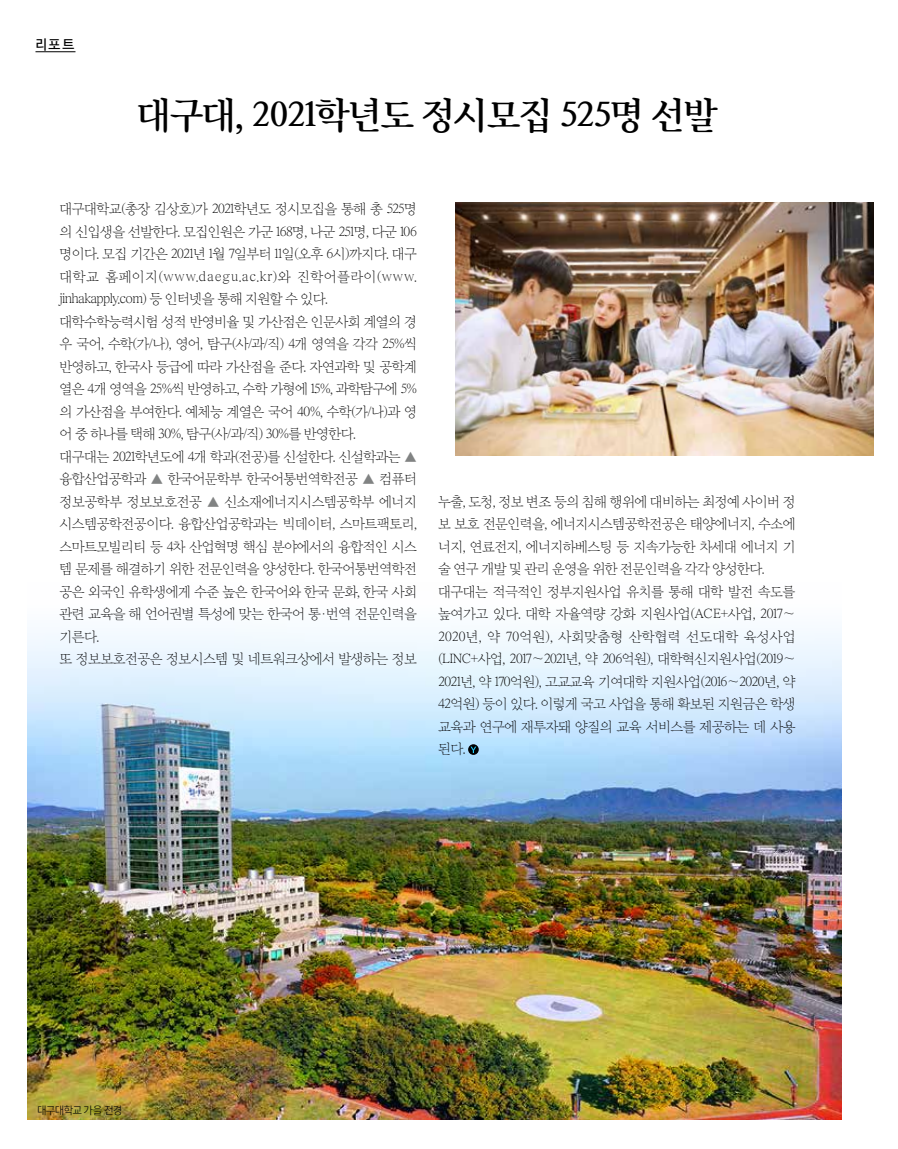
<style>
.page{position:relative;width:898px;height:1149px;background:#fff}
.page>*{position:absolute;margin:0;border:0;box-sizing:border-box;transform-origin:0 0}
.t1{font:36px "Yoon Myungjo Pro 750";letter-spacing:-.03em;color:#000;scale:.95 1}
.t2{font:13.8px/22.5px "Yoon Myungjo Pro 710";letter-spacing:-.05em;color:#000}
.t3{font:12.75px "Yoon Gothic Pro 760";color:#000}
.t4{font:10.5px "Yoon Gothic Pro 730";letter-spacing:-.02em;color:#000;scale:.96 1}
.t5{font:700 10.5px "Arita Heiti";color:#000}
.s1{color:#818383}
.s2{font-weight:300}
</style>
<div class="page">
<hr style="left:35px;top:51px;width:40px;height:1px;background:#000">
<img style="left:28px;top:630px;width:813px;height:488px">
<svg style="left:468px;top:744px;width:10px;height:10px"></svg>
<svg style="left:470px;top:746px;width:6px;height:6px"></svg>
<img style="left:455px;top:202px;width:417px;height:253px">
<p class="t3" style="left:35px;top:35px;width:40px">리포트</p>
<h1 class="t1" style="left:137px;top:92px;width:612px">대구대, 2021학년도 정시모집 525명 선발</h1>
<p class="t2" style="left:60px;top:197px;width:359px">대구대학교(총장 김상호)가 2021학년도 정시모집을 통해 총 525명 의 신입생을 선발한다. 모집인원은 가군 168명, 나군 251명, 다군 106 명이다. 모집 기간은 2021년 1월 7일부터 11일(오후 6시)까지다. 대구 대학교 홈페이지(www.daegu.ac.kr)와 진학어플라이(www. jinhakapply.com) 등 인터넷을 통해 지원할 수 있다. 대학수학능력시험 성적 반영비율 및 가산점은 인문사회 계열의 경 우 국어, 수학(가/나), 영어, 탐구(사/과/직) 4개 영역을 각각 25%씩 반영하고, 한국사 등급에 따라 가산점을 준다. 자연과학 및 공학계 열은 4개 영역을 25%씩 반영하고, 수학 가형에 15%, 과학탐구에 5% 의 가산점을 부여한다. 예체능 계열은 국어 40%, 수학(가/나)과 영 어 중 하나를 택해 30%, 탐구(사/과/직) 30%를 반영한다.<br>대구대는 2021학년도에 4개 학과(전공)를 신설한다. 신설학과는 <span class="s1">▲ </span>융합산업공학과 <span class="s1">▲</span> 한국어문학부 한국어통번역학전공 <span class="s1">▲</span> 컴퓨터 정보공학부 정보보호전공 <span class="s1">▲</span> 신소재에너지시스템공학부 에너지 시스템공학전공이다. 융합산업공학과는 빅데이터, 스마트팩토리, 스마트모빌리티 등 4차 산업혁명 핵심 분야에서의 융합적인 시스 템 문제를 해결하기 위한 전문인력을 양성한다. 한국어통번역학전 공은 외국인 유학생에게 수준 높은 한국어와 한국 문화, 한국 사회 관련 교육을 해 언어권별 특성에 맞는 한국어 통·번역 전문인력을 기른다.<br>또 정보보호전공은 정보시스템 및 네트워크상에서 발생하는 정보</p>
<p class="t2" style="left:438px;top:490px;width:359px">누출, 도청, 정보 변조 등의 침해 행위에 대비하는 최정예 사이버 정 보 보호 전문인력을, 에너지시스템공학전공은 태양에너지, 수소에 너지, 연료전지, 에너지하베스팅 등 지속가능한 차세대 에너지 기 술 연구 개발 및 관리 운영을 위한 전문인력을 각각 양성한다. 대구대는 적극적인 정부지원사업 유치를 통해 대학 발전 속도를 높여가고 있다. 대학 자율역량 강화 지원사업(ACE+사업, 2017∼ 2020년, 약 70억원), 사회맞춤형 산학협력 선도대학 육성사업 (LINC+사업, 2017∼2021년, 약 206억원), 대학혁신지원사업(2019∼ 2021년, 약 170억원), 고교교육 기여대학 지원사업(2016∼2020년, 약 42억원) 등이 있다. 이렇게 국고 사업을 통해 확보된 지원금은 학생 교육과 연구에 재투자돼 양질의 교육 서비스를 제공하는 데 사용 된다.</p>
<p class="t5" style="left:60px;top:1102px;width:26px">210 <span class="s2">I</span></p>
<p class="t4" style="left:37px;top:1103px;width:90px">대구대학교 가을 전경</p>
</div>
